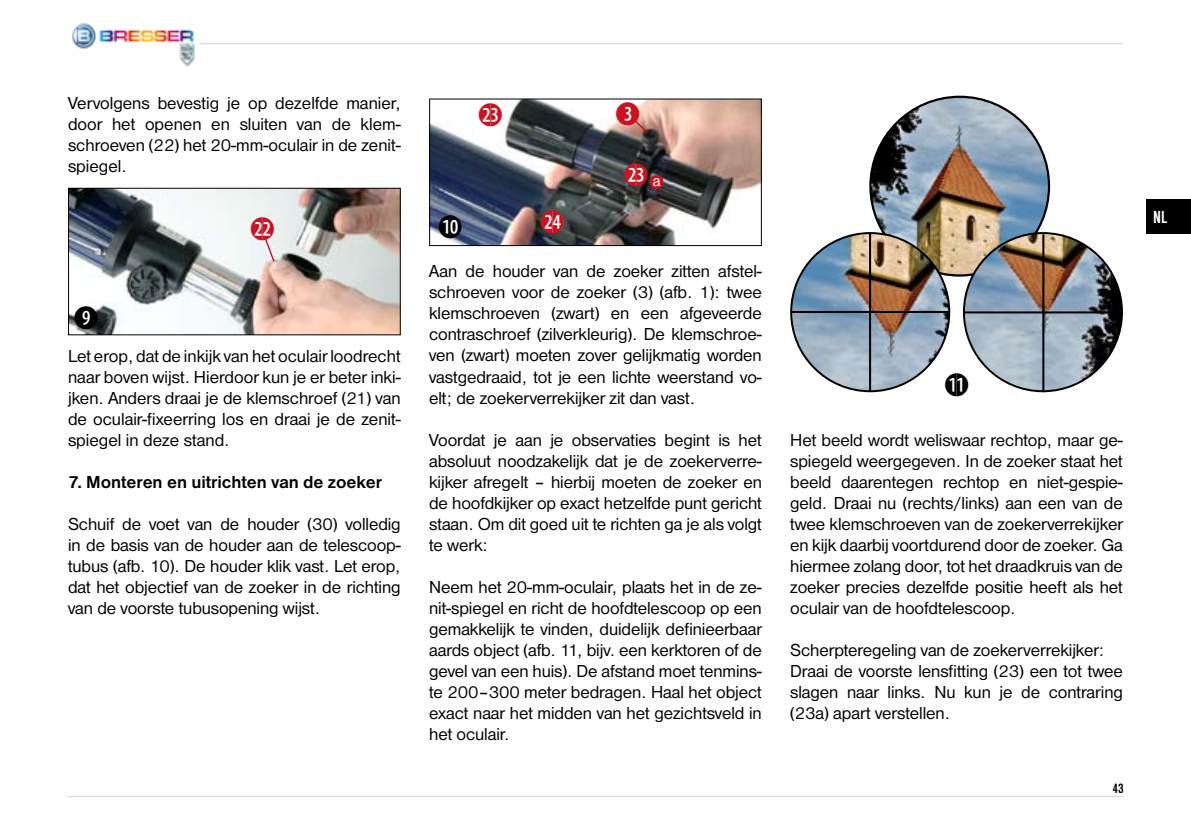
<style>
.page{position:relative;width:1191px;height:840px;background:#fff}
.page>*{position:absolute;margin:0;border:0;box-sizing:border-box;transform-origin:0 0}
.t1{font:32px "Combi Numerals Solid";color:#cc1220}
.t2{font:32px "Combi Numerals Solid";color:#000}
.t3{font:18.2px "Nimbus San D Bol Con";color:#fff}
.t4{font:18px/21px "Nimbus San D";letter-spacing:-.005em;color:#000;text-align:justify}
.t5{font:700 18px "Nimbus San D";letter-spacing:-.005em;color:#000}
.t6{font:14px "Nimbus San D Bol Con";color:#000}
.s1{font-family:"Nimbus San D";font-size:16px;color:#fff}
</style>
<div class="page">
<hr style="left:68px;top:795px;width:1055px;height:1px;background:#d4d4d4">
<img style="left:72px;top:23px;width:123px;height:44px">
<hr style="left:199px;top:43px;width:924px;height:1px;background:#d4d4d4">
<div style="left:1146px;top:199px;width:45px;height:34px;background:#000"></div>
<img style="left:870px;top:97px;width:179px;height:178px;border-radius:89px">
<img style="left:791px;top:233px;width:158px;height:158px;border-radius:79px">
<hr style="left:791px;top:311px;width:157px;height:2px;background:#000">
<hr style="left:869px;top:234px;width:2px;height:157px;background:#000">
<img style="left:964px;top:233px;width:158px;height:158px;border-radius:79px">
<hr style="left:964px;top:311px;width:157px;height:2px;background:#000">
<hr style="left:1042px;top:234px;width:2px;height:158px;background:#000">
<img style="left:70px;top:190px;width:329px;height:143px">
<div style="left:68px;top:188px;width:333px;height:147px;border:1px solid #000"></div>
<div style="left:77px;top:307px;width:17px;height:20px;background:#fff;border-radius:50%"></div>
<svg style="left:252px;top:218px;width:24px;height:45px"></svg>
<img style="left:431px;top:100px;width:329px;height:144px">
<div style="left:429px;top:98px;width:333px;height:148px;border:1px solid #000"></div>
<div style="left:441px;top:217px;width:19px;height:19px;background:#fff;border-radius:50%"></div>
<div style="left:541px;top:211px;width:22px;height:22px;background:#fff;border-radius:50%"></div>
<div style="left:625px;top:165px;width:21px;height:20px;background:#fff;border-radius:50%"></div>
<svg style="left:627px;top:113px;width:21px;height:21px"></svg>
<div style="left:650px;top:175px;width:13px;height:14px;background:#cc1220;border-radius:50%"></div>
<div style="left:620px;top:103px;width:16px;height:20px;background:#fff;border-radius:50%"></div>
<p class="t4" style="left:68px;top:93px;width:334px">Vervolgens bevestig je op dezelfde manier, door het openen en sluiten van de klem&shy;schroeven (22) het 20-mm-oculair in de zenit&shy;spiegel.</p>
<h1 class="t1" style="left:250px;top:210px;width:27px">2@</h1>
<h1 class="t2" style="left:438px;top:208px;width:27px">1)</h1>
<h1 class="t1" style="left:478px;top:96px;width:27px">2#</h1>
<h1 class="t1" style="left:540px;top:203px;width:27px">2$</h1>
<h1 class="t1" style="left:615px;top:95px;width:27px">d</h1>
<h1 class="t1" style="left:623px;top:156px;width:39px">2# <span class="s1">a</span></h1>
<h1 class="t2" style="left:74px;top:299px;width:27px">j</h1>
<p class="t4" style="left:68px;top:345px;width:334px">Let erop, dat de inkijk van het oculair loodrecht naar boven wijst. Hierdoor kun je er beter inki&shy;jken. Anders draai je de klemschroef (21) van de oculair-fixeerring los en draai je de zenit&shy;spiegel in deze stand.</p>
<p class="t5" style="left:68px;top:471px;width:315px">7. Monteren en uitrichten van de zoeker</p>
<p class="t4" style="left:68px;top:513px;width:334px">Schuif de voet van de houder (30) volledig in de basis van de houder aan de telescoop&shy;tubus (afb. 10). De houder klik vast. Let erop, dat het objectief van de zoeker in de richting van de voorste tubusopening wijst.</p>
<p class="t4" style="left:429px;top:261px;width:334px">Aan de houder van de zoeker zitten afstel&shy;schroeven voor de zoeker (3) (afb. 1): twee klemschroeven (zwart) en een afgeveerde contraschroef (zilverkleurig). De klemschroe&shy;ven (zwart) moeten zover gelijkmatig worden vastgedraaid, tot je een lichte weerstand vo&shy;elt; de zoekerverrekijker zit dan vast.</p>
<p class="t4" style="left:429px;top:429px;width:334px">Voordat je aan je observaties begint is het absoluut noodzakelijk dat je de zoekerverre&shy;kijker afregelt – hierbij moeten de zoeker en de hoofdkijker op exact hetzelfde punt gericht staan. Om dit goed uit te richten ga je als volgt te werk:</p>
<p class="t4" style="left:429px;top:576px;width:334px">Neem het 20-mm-oculair, plaats het in de ze&shy;nit-spiegel en richt de hoofdtelescoop op een gemakkelijk te vinden, duidelijk definieerbaar aards object (afb. 11, bijv. een kerktoren of de gevel van een huis). De afstand moet tenmins&shy;te 200–300 meter bedragen. Haal het object exact naar het midden van het gezichtsveld in het oculair.</p>
<h1 class="t2" style="left:944px;top:366px;width:27px">1!</h1>
<p class="t4" style="left:790px;top:429px;width:334px">Het beeld wordt weliswaar rechtop, maar ge&shy;spiegeld weergegeven. In de zoeker staat het beeld daarentegen rechtop en niet-gespie&shy;geld. Draai nu (rechts/links) aan een van de twee klemschroeven van de zoekerverrekijker en kijk daarbij voortdurend door de zoeker. Ga hiermee zolang door, tot het draadkruis van de zoeker precies dezelfde positie heeft als het oculair van de hoofdtelescoop.</p>
<p class="t4" style="left:790px;top:639px;width:334px;text-align:left">Scherpteregeling van de zoekerverrekijker:<br>Draai de voorste lensfitting (23) een tot twee slagen naar links. Nu kun je de contraring (23a) apart verstellen.</p>
<p class="t6" style="left:1112px;top:780px;width:13px">43</p>
<p class="t3" style="left:1153px;top:207px;width:16px">NL</p>
</div>
